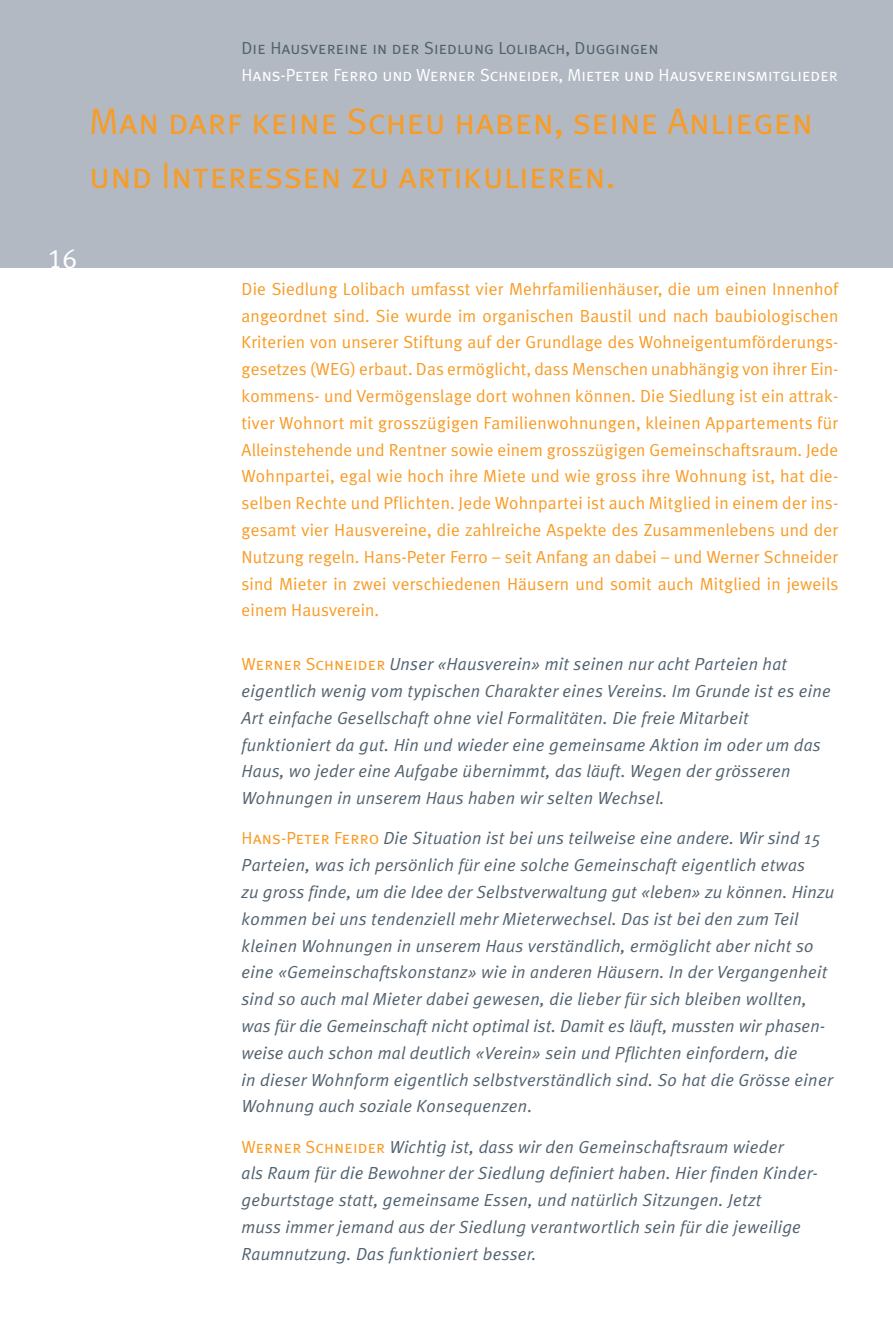
<style>
.page{position:relative;width:893px;height:1340px;background:#fff}
.page>*{position:absolute;margin:0;border:0;box-sizing:border-box;transform-origin:0 0}
.t1{font:36.75px/53.6px "Meta Plus Normal Caps";letter-spacing:.005em;color:#f89c27}
.t2{font:27.12px "Meta Plus LF";color:#fff}
.t3{font:italic 17.5px/26.8px "Meta Plus Normal";letter-spacing:.015em;color:#52626f}
.t4{font:17.5px/26.8px "Meta Plus Normal";letter-spacing:.005em;color:#f89c27;text-align:justify}
.t5{font:17.5px "Meta Plus Normal Caps";color:#fff}
.t6{font:17.5px "Meta Plus Normal Caps";letter-spacing:.005em;color:#52626f}
.s1{font-family:"Meta Plus Normal Caps";font-style:normal;color:#f89c27}
</style>
<div class="page">
<div style="left:0;top:0;width:893px;height:268px;background:#b2b9c2"></div>
<p class="t6" style="left:241px;top:37px;width:419px">Die Hausvereine in der Siedlung Lolibach, Duggingen</p>
<p class="t5" style="left:241px;top:64px;width:598px">Hans-Peter Ferro und Werner Schneider, Mieter und Hausvereinsmitglieder</p>
<h1 class="t1" style="left:89px;top:94px;width:725px">Man darf keine Scheu haben, seine Anliegen und Interessen zu artikulieren.</h1>
<h2 class="t2" style="left:48px;top:243px;width:31px">16</h2>
<p class="t4" style="left:242px;top:275px;width:598px">Die Siedlung Lolibach umfasst vier Mehrfamilienhäuser, die um einen Innenhof angeordnet sind. Sie wurde im organischen Baustil und nach baubiologischen Kriterien von unserer Stiftung auf der Grundlage des Wohneigentumförderungs&shy;gesetzes (WEG) erbaut. Das ermöglicht, dass Menschen unabhängig von ihrer Ein&shy;kommens- und Vermögenslage dort wohnen können. Die Siedlung ist ein attrak - tiver Wohnort mit grosszügigen Familienwohnungen, kleinen Appartements für Alleinstehende und Rentner sowie einem grosszügigen Gemeinschaftsraum. Jede Wohnpartei, egal wie hoch ihre Miete und wie gross ihre Wohnung ist, hat die - selben Rechte und Pflichten. Jede Wohnpartei ist auch Mitglied in einem der ins&shy;gesamt vier Hausvereine, die zahlreiche Aspekte des Zusammenlebens und der Nutzung regeln. Hans-Peter Ferro – seit Anfang an dabei – und Werner Schneider sind Mieter in zwei verschiedenen Häusern und somit auch Mitglied in jeweils einem Hausverein.</p>
<p class="t3" style="left:242px;top:650px;width:591px"><span class="s1">Werner Schneider</span> Unser «Hausverein» mit seinen nur acht Parteien hat eigentlich wenig vom typischen Charakter eines Vereins. Im Grunde ist es eine Art einfache Gesellschaft ohne viel Formalitäten. Die freie Mitarbeit funktioniert da gut. Hin und wieder eine gemeinsame Aktion im oder um das Haus, wo jeder eine Aufgabe übernimmt, das läuft. Wegen der grösseren Wohnungen in unserem Haus haben wir selten Wechsel.</p>
<p class="t3" style="left:242px;top:824px;width:594px"><span class="s1">Hans-Peter Ferro</span> Die Situation ist bei uns teilweise eine andere. Wir sind 15<br>Parteien, was ich persönlich für eine solche Gemeinschaft eigentlich etwas<br>zu gross finde, um die Idee der Selbstverwaltung gut «leben» zu können. Hinzu kommen bei uns tendenziell mehr Mieterwechsel. Das ist bei den zum Teil kleinen Wohnungen in unserem Haus verständlich, ermöglicht aber nicht so eine «Gemeinschaftskonstanz» wie in anderen Häusern. In der Vergangenheit sind so auch mal Mieter dabei gewesen, die lieber für sich bleiben wollten, was für die Gemeinschaft nicht optimal ist. Damit es läuft, mussten wir phasen - weise auch schon mal deutlich «Verein» sein und Pflichten einfordern, die<br>in dieser Wohnform eigentlich selbstverständlich sind. So hat die Grösse einer Wohnung auch soziale Konsequenzen.</p>
<p class="t3" style="left:241px;top:1132px;width:578px"><span class="s1">Werner Schneider</span> Wichtig ist, dass wir den Gemeinschaftsraum wieder<br>als Raum für die Bewohner der Siedlung definiert haben. Hier finden Kinder - geburtstage statt, gemeinsame Essen, und natürlich Sitzungen. Jetzt<br>muss immer jemand aus der Siedlung verantwortlich sein für die jeweilige Raumnutzung. Das funktioniert besser.</p>
</div>
